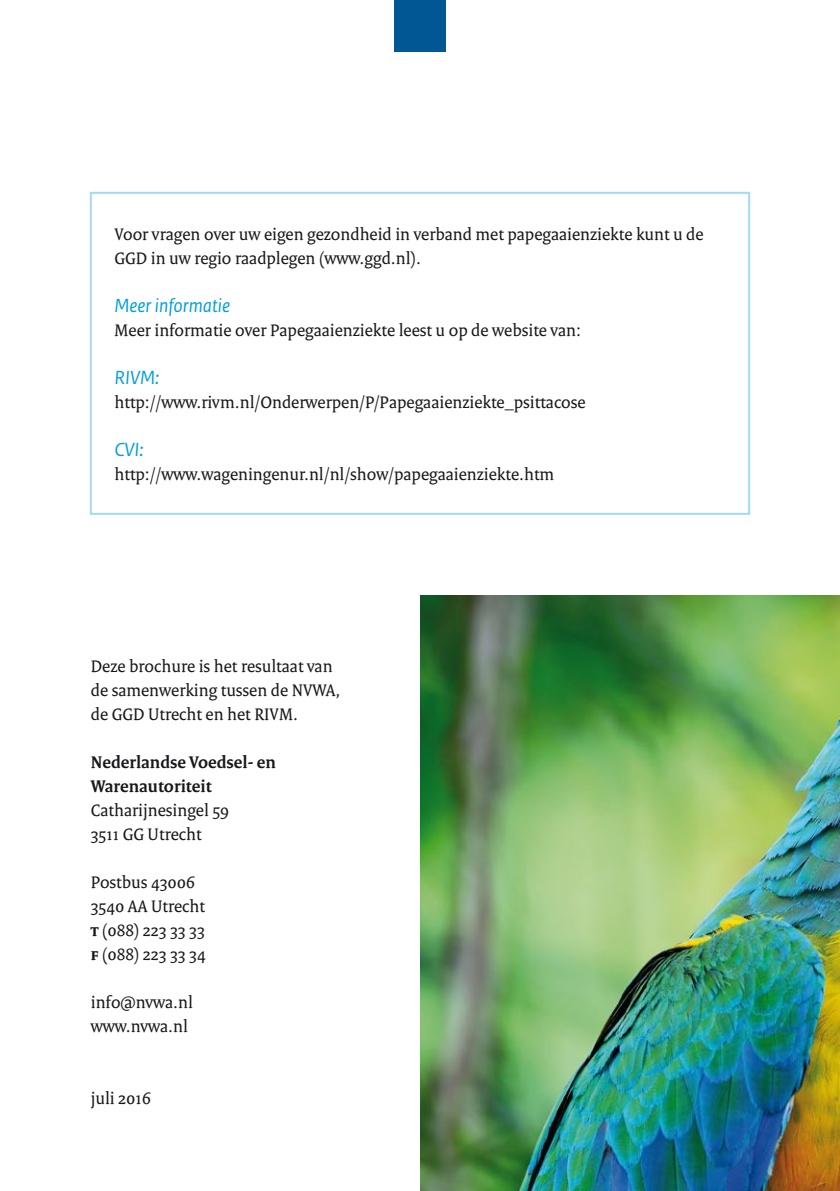
<style>
.page{position:relative;width:840px;height:1191px;background:#fff}
.page>*{position:absolute;margin:0;border:0;box-sizing:border-box;transform-origin:0 0}
.t1{font:italic 20px "Rijksoverheid Sans Text";color:#009ee0}
.t2{font:18px/24px "Rijksoverheid Serif";color:#1a171c}
.t3{font:700 18px/24px "Rijksoverheid Serif";color:#1a171c}
.s1{font-weight:700}
</style>
<div class="page">
<img style="left:420px;top:595px;width:419px;height:596px">
<div style="left:394px;top:0;width:51px;height:51px;background:#005794"></div>
<div style="left:90px;top:192px;width:659px;height:323px;border:2px solid #a2daf4"></div>
<p class="t2" style="left:114px;top:222px;width:590px">Voor vragen over uw eigen gezondheid in verband met papegaaienziekte kunt u de<br>GGD in uw regio raadplegen (www.ggd.nl).</p>
<p class="t1" style="left:114px;top:294px;width:117px">Meer informatie</p>
<p class="t2" style="left:114px;top:318px;width:468px">Meer informatie over Papegaaienziekte leest u op de website van:</p>
<p class="t1" style="left:114px;top:366px;width:46px">RIVM:</p>
<p class="t2" style="left:114px;top:390px;width:472px">http://www.rivm.nl/Onderwerpen/P/Papegaaienziekte_psittacose</p>
<p class="t1" style="left:114px;top:438px;width:30px">CVI:</p>
<p class="t2" style="left:114px;top:462px;width:441px">http://www.wageningenur.nl/nl/show/papegaaienziekte.htm</p>
<p class="t2" style="left:91px;top:654px;width:251px">Deze brochure is het resultaat van de samenwerking tussen de NVWA, de GGD Utrecht en het RIVM.</p>
<p class="t3" style="left:91px;top:750px;width:186px">Nederlandse Voedsel- en<br>Warenautoriteit</p>
<p class="t2" style="left:91px;top:798px;width:140px">Catharijnesingel 59<br>3511 GG Utrecht</p>
<p class="t2" style="left:91px;top:870px;width:116px">Postbus 43006<br>3540 AA Utrecht <span class="s1">t</span> (088) 223 33 33 <span class="s1">f</span> (088) 223 33 34</p>
<p class="t2" style="left:91px;top:990px;width:103px">info@nvwa.nl www.nvwa.nl</p>
<p class="t2" style="left:91px;top:1086px;width:61px">juli 2016</p>
</div>
